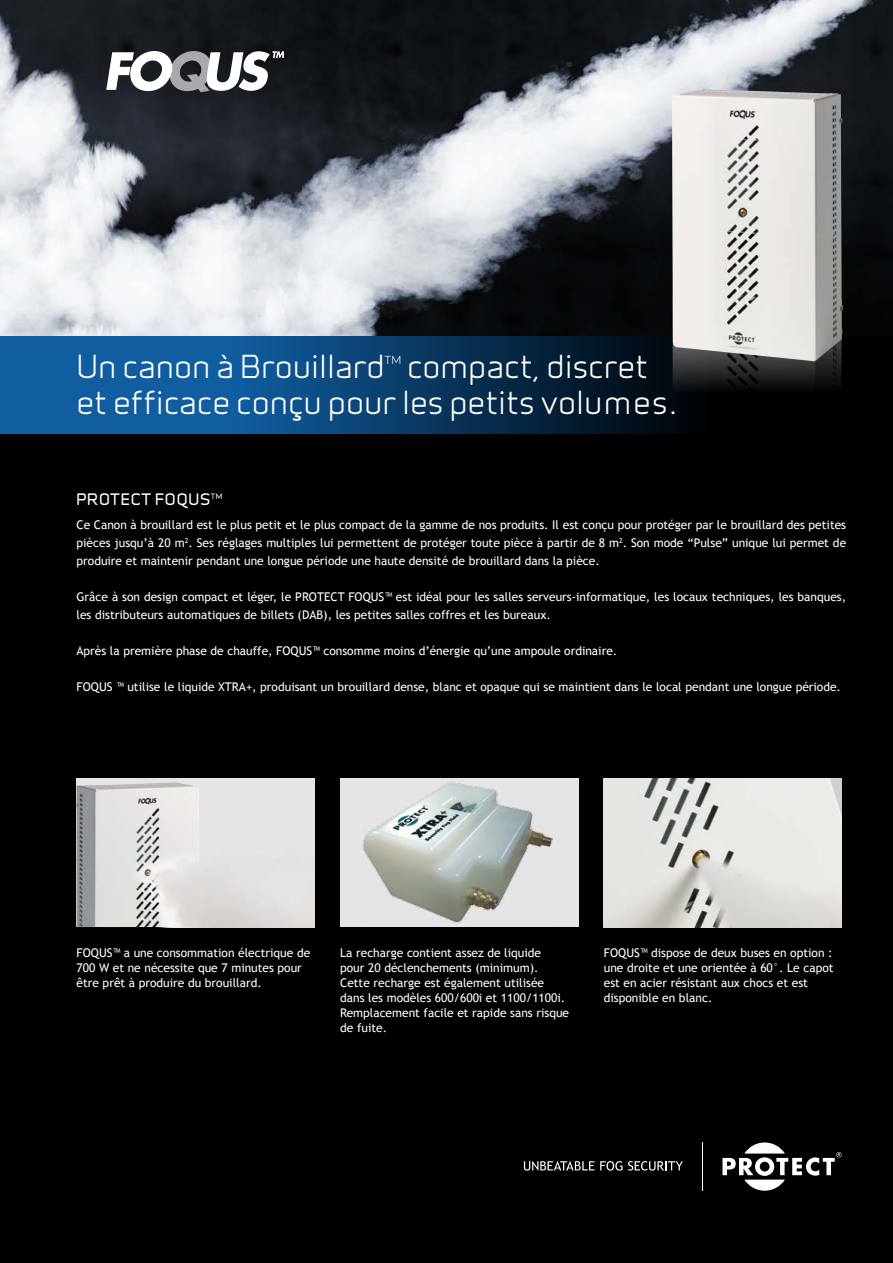
<style>
.page{position:relative;width:893px;height:1263px;background:#fff}
.page>*{position:absolute;margin:0;border:0;box-sizing:border-box;transform-origin:0 0}
.t1{font:30px/36px "Infinity T Medium";color:#fff}
.t2{font:15px "Infinity T Bold";letter-spacing:.065em;color:#fff}
.t3{font:12px/15px "Trebuchet MS";color:#fff}
.t4{font:10.5px "Infinity T Medium";color:#fff}
</style>
<div class="page">
<div style="left:0;top:4px;width:893px;height:1259px;background:#000"></div>
<img style="left:0;top:0;width:893px;height:336px">
<svg style="left:524px;top:1161px;width:159px;height:9px"></svg>
<svg style="left:722px;top:1142px;width:120px;height:49px"></svg>
<hr style="left:703px;top:1142px;width:1px;height:49px;background:#fff">
<img style="left:604px;top:778px;width:238px;height:149px">
<div style="left:340px;top:778px;width:238px;height:149px;background:#e5e5e5"></div>
<img style="left:363px;top:782px;width:190px;height:141px">
<img style="left:77px;top:782px;width:34px;height:145px">
<img style="left:111px;top:778px;width:204px;height:149px">
<svg style="left:106px;top:51px;width:178px;height:41px;background:#8b8c8f"></svg>
<svg style="left:0;top:336px;width:684px;height:98px;background:#0a4170"></svg>
<img style="left:672px;top:362px;width:170px;height:30px">
<img style="left:670px;top:89px;width:174px;height:273px">
<h1 class="t1" style="left:77px;top:347px;width:310px">Un canon à Brouillard</h1>
<p class="t4" style="left:385px;top:352px;width:18px">TM</p>
<h1 class="t1" style="left:77px;top:347px;width:602px;text-indent:331px">compact, discret et efficace conçu pour les petits volumes.</h1>
<p class="t2" style="left:77px;top:488px;width:147px">PROTECT FOQUS<sup>tm</sup></p>
<p class="t3" style="left:77px;top:516px;width:771px;line-height:18px;text-align:justify">Ce Canon à brouillard est le plus petit et le plus compact de la gamme de nos produits. Il est conçu pour protéger par le brouillard des petites pièces jusqu’à 20 m<sup>2</sup>. Ses réglages multiples lui permettent de protéger toute pièce à partir de 8 m<sup>2</sup>. Son mode “Pulse” unique lui permet de produire et maintenir pendant une longue période une haute densité de brouillard dans la pièce.</p>
<p class="t3" style="left:77px;top:588px;width:771px;line-height:18px">Grâce à son design compact et léger, le PROTECT FOQUS™ est idéal pour les salles serveurs-informatique, les locaux techniques, les banques, les distributeurs automatiques de billets (DAB), les petites salles coffres et les bureaux.</p>
<p class="t3" style="left:77px;top:643px;width:542px">Après la première phase de chauffe, FOQUS™ consomme moins d’énergie qu’une ampoule ordinaire.</p>
<p class="t3" style="left:77px;top:679px;width:766px">FOQUS ™ utilise le liquide XTRA+, produisant un brouillard dense, blanc et opaque qui se maintient dans le local pendant une longue période.</p>
<p class="t3" style="left:77px;top:945px;width:235px">FOQUS™ a une consommation électrique de<br>700 W et ne nécessite que 7 minutes pour être prêt à produire du brouillard.</p>
<p class="t3" style="left:340px;top:945px;width:230px">La recharge contient assez de liquide<br>pour 20 déclenchements (minimum).<br>Cette recharge est également utilisée dans les modèles 600/600i et 1100/1100i.<br>Remplacement facile et rapide sans risque de fuite.</p>
<p class="t3" style="left:604px;top:945px;width:231px">FOQUS™ dispose de deux buses en option : une droite et une orientée à 60°. Le capot est en acier résistant aux chocs et est disponible en blanc.</p>
</div>
